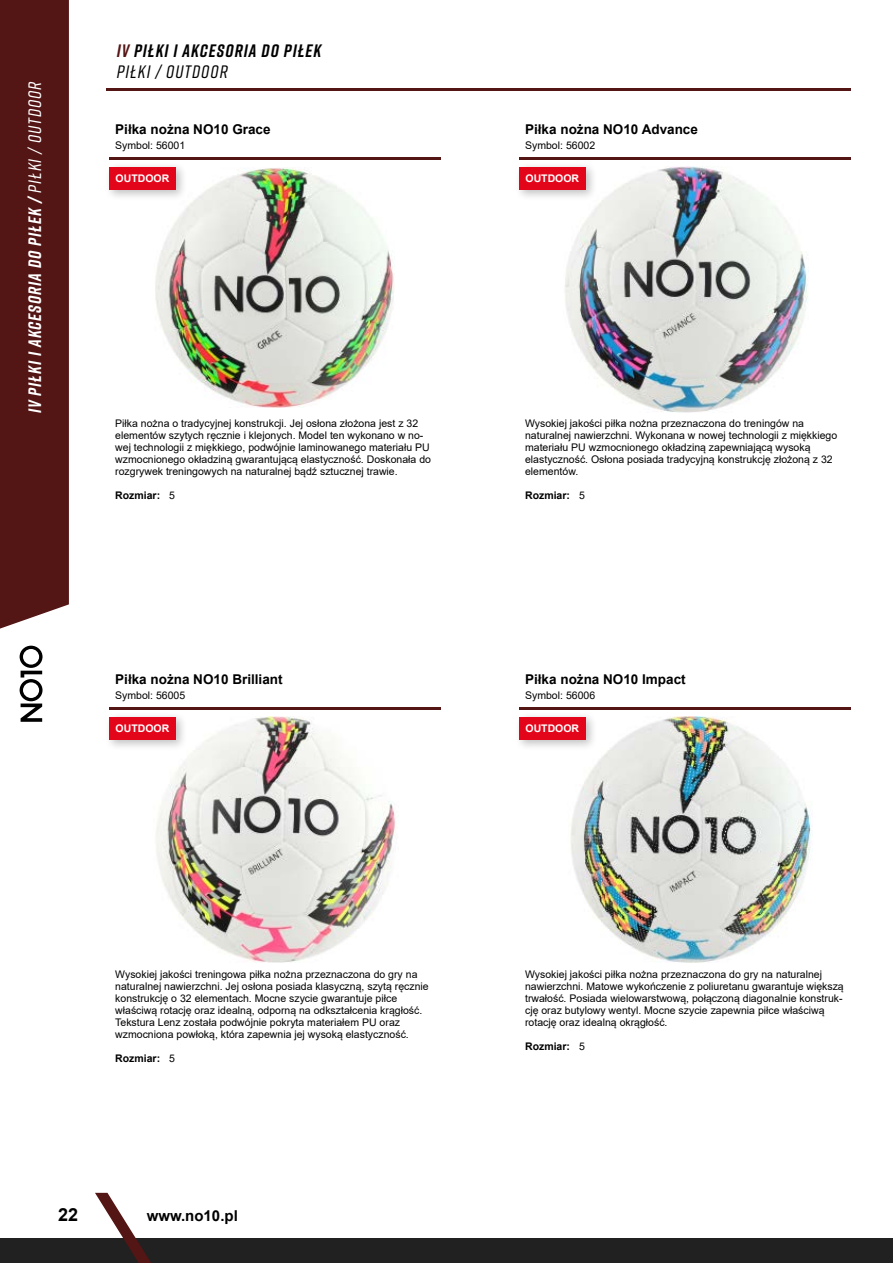
<style>
.page{position:relative;width:893px;height:1263px;background:#fff}
.page>*{position:absolute;margin:0;border:0;box-sizing:border-box;transform-origin:0 0}
.t1{font:italic 700 18px "Rift";color:#fff}
.t2{font:italic 700 18px/21px "Rift";letter-spacing:.06em;color:#000}
.t3{font:700 18px "Arial";color:#000}
.t4{font:700 15px "Arial";color:#000}
.t5{font:700 13.5px "Arial";color:#000}
.t6{font:10.5px/12px "Arial";color:#000}
.t7{font:700 10.5px "Arial";color:#000}
.t8{font:700 10.5px "Arial";color:#fff}
.s1{font-weight:500}
.s2{color:#541515}
.s3{font-weight:400}
</style>
<div class="page">
<div style="left:0;top:1238px;width:893px;height:25px;background:#202120"></div>
<svg style="left:95px;top:1193px;width:56px;height:70px"></svg>
<div style="left:0;top:0;width:69px;height:629px;background:#541515"></div>
<svg style="left:20px;top:646px;width:23px;height:76px"></svg>
<hr style="left:106px;top:88px;width:744px;height:3px;background:#541515">
<hr style="left:109px;top:157px;width:332px;height:3px;background:#541515">
<hr style="left:109px;top:707px;width:332px;height:2px;background:#541515">
<hr style="left:519px;top:157px;width:331px;height:3px;background:#541515">
<hr style="left:519px;top:707px;width:331px;height:3px;background:#541515">
<img style="left:155px;top:167px;width:240px;height:240px">
<img style="left:564px;top:167px;width:245px;height:245px">
<img style="left:570px;top:717px;width:243px;height:245px">
<img style="left:156px;top:717px;width:240px;height:245px">
<div style="left:104px;top:162px;width:83px;height:39px;background:#000;opacity:.25"></div>
<div style="left:109px;top:167px;width:67px;height:23px;background:#e3051a"></div>
<div style="left:104px;top:711px;width:83px;height:40px;background:#000;opacity:.25"></div>
<div style="left:109px;top:717px;width:67px;height:23px;background:#e3051a"></div>
<div style="left:514px;top:162px;width:83px;height:39px;background:#000;opacity:.25"></div>
<div style="left:519px;top:167px;width:67px;height:23px;background:#e3051a"></div>
<div style="left:514px;top:711px;width:83px;height:40px;background:#000;opacity:.25"></div>
<div style="left:519px;top:717px;width:67px;height:23px;background:#e3051a"></div>
<h1 class="t1" style="left:22px;top:413px;width:333px;rotate:-90deg">IV PIŁKI I AKCESORIA DO PIŁEK / <span class="s1">piłki / OUTDOOR</span></h1>
<h1 class="t2" style="left:117px;top:39px;width:206px"><span class="s2">IV</span> PIŁKI I AKCESORIA DO PIŁEK<br><span class="s1">Piłki / OUTDOOR</span></h1>
<p class="t5" style="left:115px;top:120px;width:157px">Piłka nożna NO10 Grace</p>
<p class="t6" style="left:115px;top:139px;width:72px">Symbol: 56001</p>
<p class="t8" style="left:116px;top:171px;width:55px">OUTDOOR</p>
<p class="t6" style="left:115px;top:418px;width:317px">Piłka nożna o tradycyjnej konstrukcji. Jej osłona złożona jest z 32 elementów szytych ręcznie i klejonych. Model ten wykonano w no&shy;wej technologii z miękkiego, podwójnie laminowanego materiału PU wzmocnionego okładziną gwarantującą elastyczność. Doskonała do rozgrywek treningowych na naturalnej bądź sztucznej trawie.</p>
<p class="t7" style="left:115px;top:488px;width:61px">Rozmiar: <span class="s3">5</span></p>
<p class="t5" style="left:115px;top:670px;width:169px">Piłka nożna NO10 Brilliant</p>
<p class="t6" style="left:115px;top:689px;width:72px">Symbol: 56005</p>
<p class="t8" style="left:116px;top:721px;width:55px">OUTDOOR</p>
<p class="t5" style="left:525px;top:120px;width:174px">Piłka nożna NO10 Advance</p>
<p class="t6" style="left:525px;top:139px;width:72px">Symbol: 56002</p>
<p class="t8" style="left:525px;top:171px;width:55px">OUTDOOR</p>
<p class="t6" style="left:525px;top:418px;width:314px">Wysokiej jakości piłka nożna przeznaczona do treningów na naturalnej nawierzchni. Wykonana w nowej technologii z miękkiego materiału PU wzmocnionego okładziną zapewniającą wysoką elastyczność. Osłona posiada tradycyjną konstrukcję złożoną z 32 elementów.</p>
<p class="t7" style="left:525px;top:488px;width:61px">Rozmiar: <span class="s3">5</span></p>
<p class="t5" style="left:525px;top:670px;width:162px">Piłka nożna NO10 Impact</p>
<p class="t6" style="left:525px;top:689px;width:72px">Symbol: 56006</p>
<p class="t8" style="left:525px;top:721px;width:55px">OUTDOOR</p>
<p class="t6" style="left:115px;top:968px;width:315px">Wysokiej jakości treningowa piłka nożna przeznaczona do gry na naturalnej nawierzchni. Jej osłona posiada klasyczną, szytą ręcznie konstrukcję o 32 elementach. Mocne szycie gwarantuje piłce właściwą rotację oraz idealną, odporną na odkształcenia krągłość.<br>Tekstura Lenz została podwójnie pokryta materiałem PU oraz wzmocniona powłoką, która zapewnia jej wysoką elastyczność.</p>
<p class="t7" style="left:115px;top:1050px;width:61px">Rozmiar: <span class="s3">5</span></p>
<h1 class="t3" style="left:58px;top:1201px;width:22px">22</h1>
<h2 class="t4" style="left:147px;top:1205px;width:93px">www.no10.pl</h2>
<p class="t6" style="left:525px;top:968px;width:320px">Wysokiej jakości piłka nożna przeznaczona do gry na naturalnej nawierzchni. Matowe wykończenie z poliuretanu gwarantuje większą trwałość. Posiada wielowarstwową, połączoną diagonalnie konstruk&shy;cję oraz butylowy wentyl. Mocne szycie zapewnia piłce właściwą rotację oraz idealną okrągłość.</p>
<p class="t7" style="left:525px;top:1038px;width:61px">Rozmiar: <span class="s3">5</span></p>
</div>
